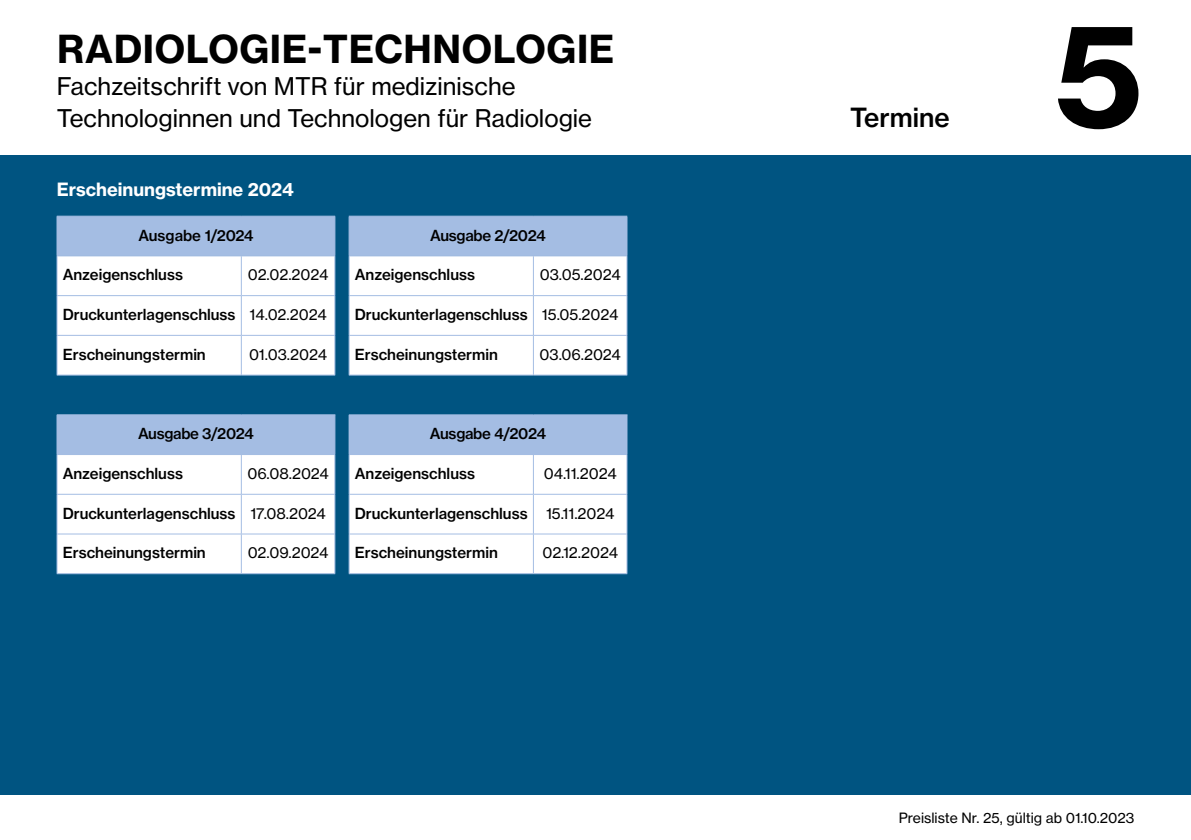
<style>
.page{position:relative;width:1191px;height:840px;background:#fff}
.page>*{position:absolute;margin:0;border:0;box-sizing:border-box;transform-origin:0 0}
.t1{font:140px "N Haas Grotesk TX Pro 75 Bd";color:#000}
.t2{font:38px "N Haas Grotesk TX Pro 75 Bd";letter-spacing:.015em;color:#000}
.t3{font:26px "N Haas Grotesk TX Pro 65 Md";color:#000}
.t4{font:24px/32px "N Haas Grotesk TX Pro 55 Rg";color:#000}
.t5{font:18px "N Haas Grotesk TX Pro 75 Bd";color:#fff}
.t6{font:15px "N Haas Grotesk TX Pro 65 Md";color:#000}
.t7{font:15px "N Haas Grotesk TX Pro 55 Rg";letter-spacing:-.005em;color:#000}
.t8{font:15px "N Haas Grotesk TX Pro 65 Md";letter-spacing:-.02em;color:#000}
.t9{font:14px "N Haas Grotesk TX Pro 55 Rg";color:#000}
.s1{font-family:"N Haas Grotesk TX Pro 55 Rg"}
</style>
<div class="page">
<div style="left:0;top:155px;width:1191px;height:639px;background:#005481"></div>
<div style="left:58px;top:216px;width:568px;height:40px;background:#a4bde3"></div>
<svg style="left:57px;top:256px;width:570px;height:317px;fill:#fff"></svg>
<div style="left:349px;top:414px;width:278px;height:40px;background:#a4bde3"></div>
<hr style="left:57px;top:216px;width:1px;height:39px;background:#a4bde3">
<hr style="left:57px;top:216px;width:184px;height:1px;background:#a4bde3">
<hr style="left:241px;top:216px;width:94px;height:1px;background:#a4bde3">
<hr style="left:334px;top:216px;width:1px;height:39px;background:#a4bde3">
<hr style="left:349px;top:216px;width:1px;height:39px;background:#a4bde3">
<hr style="left:349px;top:215px;width:184px;height:1px;background:#a4bde3">
<hr style="left:533px;top:215px;width:94px;height:1px;background:#a4bde3">
<hr style="left:626px;top:216px;width:1px;height:39px;background:#a4bde3">
<hr style="left:57px;top:256px;width:1px;height:39px;background:#a4bde3">
<hr style="left:57px;top:296px;width:1px;height:39px;background:#a4bde3">
<hr style="left:57px;top:255px;width:184px;height:1px;background:#a4bde3">
<hr style="left:241px;top:256px;width:1px;height:39px;background:#a4bde3">
<hr style="left:241px;top:296px;width:1px;height:39px;background:#a4bde3">
<hr style="left:241px;top:255px;width:94px;height:1px;background:#a4bde3">
<hr style="left:334px;top:256px;width:1px;height:39px;background:#a4bde3">
<hr style="left:334px;top:296px;width:1px;height:39px;background:#a4bde3">
<hr style="left:349px;top:256px;width:1px;height:39px;background:#a4bde3">
<hr style="left:349px;top:296px;width:1px;height:39px;background:#a4bde3">
<hr style="left:349px;top:255px;width:184px;height:1px;background:#a4bde3">
<hr style="left:533px;top:256px;width:1px;height:39px;background:#a4bde3">
<hr style="left:533px;top:296px;width:1px;height:39px;background:#a4bde3">
<hr style="left:533px;top:255px;width:94px;height:1px;background:#a4bde3">
<hr style="left:626px;top:256px;width:1px;height:39px;background:#a4bde3">
<hr style="left:626px;top:296px;width:1px;height:39px;background:#a4bde3">
<hr style="left:57px;top:335px;width:1px;height:39px;background:#a4bde3">
<hr style="left:57px;top:295px;width:184px;height:1px;background:#a4bde3">
<hr style="left:57px;top:335px;width:184px;height:1px;background:#a4bde3">
<hr style="left:241px;top:335px;width:1px;height:39px;background:#a4bde3">
<hr style="left:241px;top:295px;width:94px;height:1px;background:#a4bde3">
<hr style="left:241px;top:335px;width:94px;height:1px;background:#a4bde3">
<hr style="left:334px;top:335px;width:1px;height:39px;background:#a4bde3">
<hr style="left:349px;top:335px;width:1px;height:39px;background:#a4bde3">
<hr style="left:349px;top:295px;width:184px;height:1px;background:#a4bde3">
<hr style="left:349px;top:335px;width:184px;height:1px;background:#a4bde3">
<hr style="left:533px;top:335px;width:1px;height:39px;background:#a4bde3">
<hr style="left:533px;top:295px;width:94px;height:1px;background:#a4bde3">
<hr style="left:533px;top:335px;width:94px;height:1px;background:#a4bde3">
<hr style="left:626px;top:335px;width:1px;height:39px;background:#a4bde3">
<hr style="left:57px;top:374px;width:184px;height:1px;background:#a4bde3">
<hr style="left:241px;top:374px;width:94px;height:1px;background:#a4bde3">
<hr style="left:349px;top:374px;width:184px;height:1px;background:#a4bde3">
<hr style="left:533px;top:374px;width:94px;height:1px;background:#a4bde3">
<hr style="left:57px;top:415px;width:1px;height:39px;background:#a4bde3">
<hr style="left:57px;top:414px;width:184px;height:1px;background:#a4bde3">
<hr style="left:241px;top:414px;width:94px;height:1px;background:#a4bde3">
<hr style="left:334px;top:415px;width:1px;height:39px;background:#a4bde3">
<hr style="left:57px;top:454px;width:1px;height:39px;background:#a4bde3">
<hr style="left:57px;top:494px;width:1px;height:39px;background:#a4bde3">
<hr style="left:57px;top:454px;width:184px;height:1px;background:#a4bde3">
<hr style="left:241px;top:454px;width:1px;height:39px;background:#a4bde3">
<hr style="left:241px;top:494px;width:1px;height:39px;background:#a4bde3">
<hr style="left:241px;top:454px;width:94px;height:1px;background:#a4bde3">
<hr style="left:334px;top:454px;width:1px;height:39px;background:#a4bde3">
<hr style="left:334px;top:494px;width:1px;height:39px;background:#a4bde3">
<hr style="left:349px;top:454px;width:1px;height:39px;background:#a4bde3">
<hr style="left:349px;top:494px;width:1px;height:39px;background:#a4bde3">
<hr style="left:349px;top:454px;width:184px;height:1px;background:#a4bde3">
<hr style="left:533px;top:454px;width:1px;height:39px;background:#a4bde3">
<hr style="left:533px;top:494px;width:1px;height:39px;background:#a4bde3">
<hr style="left:533px;top:454px;width:94px;height:1px;background:#a4bde3">
<hr style="left:626px;top:454px;width:1px;height:39px;background:#a4bde3">
<hr style="left:626px;top:494px;width:1px;height:39px;background:#a4bde3">
<hr style="left:57px;top:534px;width:1px;height:39px;background:#a4bde3">
<hr style="left:57px;top:493px;width:184px;height:1px;background:#a4bde3">
<hr style="left:57px;top:533px;width:184px;height:1px;background:#a4bde3">
<hr style="left:241px;top:534px;width:1px;height:39px;background:#a4bde3">
<hr style="left:241px;top:493px;width:94px;height:1px;background:#a4bde3">
<hr style="left:241px;top:533px;width:94px;height:1px;background:#a4bde3">
<hr style="left:334px;top:534px;width:1px;height:39px;background:#a4bde3">
<hr style="left:349px;top:534px;width:1px;height:39px;background:#a4bde3">
<hr style="left:349px;top:493px;width:184px;height:1px;background:#a4bde3">
<hr style="left:349px;top:533px;width:184px;height:1px;background:#a4bde3">
<hr style="left:533px;top:534px;width:1px;height:39px;background:#a4bde3">
<hr style="left:533px;top:493px;width:94px;height:1px;background:#a4bde3">
<hr style="left:533px;top:533px;width:94px;height:1px;background:#a4bde3">
<hr style="left:626px;top:534px;width:1px;height:39px;background:#a4bde3">
<hr style="left:57px;top:573px;width:184px;height:1px;background:#a4bde3">
<hr style="left:241px;top:573px;width:94px;height:1px;background:#a4bde3">
<hr style="left:349px;top:573px;width:184px;height:1px;background:#a4bde3">
<hr style="left:533px;top:573px;width:94px;height:1px;background:#a4bde3">
<h2 class="t2" style="left:57px;top:25px;width:559px">RADIOLOGIE-TECHNOLOGIE</h2>
<h3 class="t4" style="left:57px;top:70px;width:537px">Fachzeitschrift von MTR für medizinische<br>Technologinnen und Technologen für Radiologie</h3>
<p class="t5" style="left:57px;top:178px;width:238px">Erscheinungstermine 2024</p>
<p class="t6" style="left:138px;top:226px;width:117px">Ausgabe 1/2024</p>
<p class="t8" style="left:430px;top:226px;width:117px">Ausgabe 2/2024</p>
<p class="t6" style="left:63px;top:265px;width:122px">Anzeigenschluss</p>
<p class="t7" style="left:248px;top:265px;width:82px">02.02.2024</p>
<p class="t6" style="left:355px;top:265px;width:122px">Anzeigenschluss</p>
<p class="t7" style="left:539px;top:265px;width:83px">03.05.2024</p>
<p class="t6" style="left:63px;top:305px;width:265px">Druckunterlagenschluss <span class="s1">14.02.2024</span></p>
<p class="t6" style="left:355px;top:305px;width:265px">Druckunterlagenschluss <span class="s1">15.05.2024</span></p>
<p class="t6" style="left:63px;top:345px;width:145px">Erscheinungstermin</p>
<p class="t7" style="left:249px;top:345px;width:79px">01.03.2024</p>
<p class="t6" style="left:355px;top:345px;width:145px">Erscheinungstermin</p>
<p class="t7" style="left:539px;top:345px;width:83px">03.06.2024</p>
<p class="t8" style="left:138px;top:424px;width:117px">Ausgabe 3/2024</p>
<p class="t8" style="left:430px;top:424px;width:118px">Ausgabe 4/2024</p>
<p class="t6" style="left:63px;top:464px;width:122px">Anzeigenschluss</p>
<p class="t7" style="left:247px;top:464px;width:83px">06.08.2024</p>
<p class="t6" style="left:355px;top:464px;width:122px">Anzeigenschluss</p>
<p class="t7" style="left:544px;top:464px;width:74px">04.11.2024</p>
<p class="t6" style="left:63px;top:503px;width:265px">Druckunterlagenschluss <span class="s1">17.08.2024</span></p>
<p class="t6" style="left:355px;top:503px;width:261px">Druckunterlagenschluss <span class="s1">15.11.2024</span></p>
<p class="t6" style="left:63px;top:543px;width:145px">Erscheinungstermin</p>
<p class="t7" style="left:248px;top:543px;width:82px">02.09.2024</p>
<p class="t6" style="left:355px;top:543px;width:145px">Erscheinungstermin</p>
<p class="t7" style="left:542px;top:543px;width:77px">02.12.2024</p>
<h3 class="t3" style="left:850px;top:101px;width:101px">Termine</h3>
<h1 class="t1" style="left:1054px;top:-13px;width:90px">5</h1>
<p class="t9" style="left:899px;top:808px;width:237px">Preisliste Nr. 25, gültig ab 01.10.2023</p>
</div>
